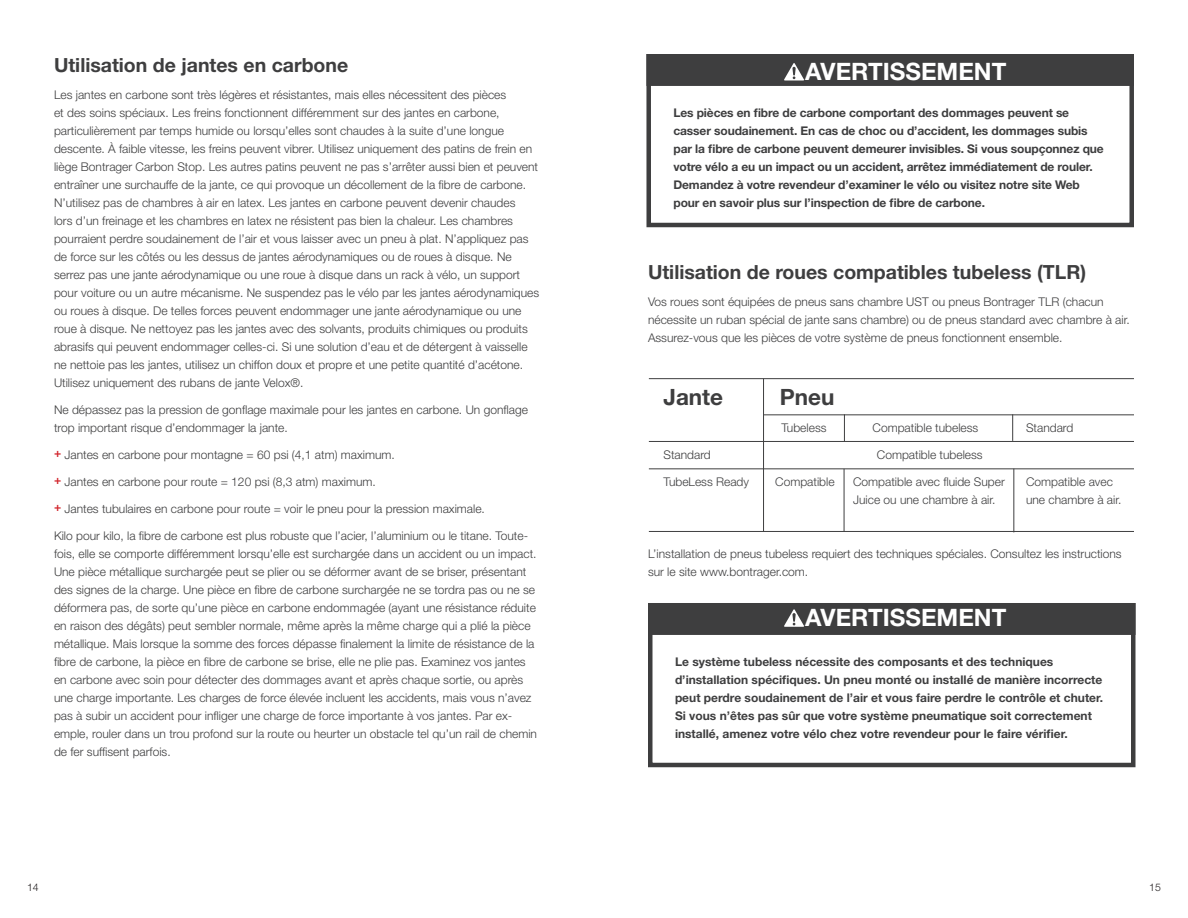
<style>
.page{position:relative;width:1188px;height:918px;background:#fff}
.page>*{position:absolute;margin:0;border:0;box-sizing:border-box;transform-origin:0 0}
.t1{font:700 24px "Helvetica Neue LT Std";color:#fff}
.t2{font:700 22.5px "Helvetica Neue LT Std";color:#3e3e3f}
.t3{font:700 19.5px "Helvetica Neue LT Std";color:#3e3e3f}
.t4{font:300 12px/18px "Helvetica Neue LT Std";color:#3e3e3f}
.t5{font:700 12px/18px "Helvetica Neue LT Std";letter-spacing:-.01em;color:#3e3e3f}
.t6{font:300 10.5px "Helvetica Neue LT Std";color:#231f20}
.s1{font-weight:500;color:#d1232a}
</style>
<div class="page">
<div style="left:646px;top:54px;width:488px;height:173px;border:4px solid #3e3e3f"></div>
<div style="left:646px;top:54px;width:488px;height:32px;background:#3e3e3f"></div>
<div style="left:648px;top:603px;width:488px;height:164px;border:4px solid #3e3e3f"></div>
<div style="left:648px;top:603px;width:488px;height:32px;background:#3e3e3f"></div>
<hr style="left:649px;top:441px;width:485px;height:1px;background:#3e3e3f">
<hr style="left:764px;top:415px;width:370px;height:1px;background:#3e3e3f">
<hr style="left:649px;top:469px;width:485px;height:1px;background:#3e3e3f">
<hr style="left:649px;top:531px;width:485px;height:1px;background:#3e3e3f">
<hr style="left:649px;top:378px;width:485px;height:1px;background:#3e3e3f">
<hr style="left:763px;top:379px;width:1px;height:153px;background:#3e3e3f">
<svg style="left:844px;top:414px;width:1px;height:27px"></svg>
<svg style="left:1012px;top:414px;width:1px;height:27px"></svg>
<hr style="left:1014px;top:469px;width:1px;height:63px;background:#3e3e3f">
<hr style="left:844px;top:469px;width:1px;height:63px;background:#3e3e3f">
<svg style="left:784px;top:63px;width:20px;height:18px"></svg>
<svg style="left:784px;top:609px;width:20px;height:18px"></svg>
<h3 class="t3" style="left:54px;top:53px;width:296px">Utilisation de jantes en carbone</h3>
<p class="t4" style="left:54px;top:85px;width:487px">Les jantes en carbone sont très légères et résistantes, mais elles nécessitent des pièces<br>et des soins spéciaux. Les freins fonctionnent différemment sur des jantes en carbone, particulièrement par temps humide ou lorsqu’elles sont chaudes à la suite d’une longue descente. À faible vitesse, les freins peuvent vibrer. Utilisez uniquement des patins de frein en liège Bontrager Carbon Stop. Les autres patins peuvent ne pas s’arrêter aussi bien et peuvent entraîner une surchauffe de la jante, ce qui provoque un décollement de la fibre de carbone.<br>N’utilisez pas de chambres à air en latex. Les jantes en carbone peuvent devenir chaudes<br>lors d’un freinage et les chambres en latex ne résistent pas bien la chaleur. Les chambres pourraient perdre soudainement de l’air et vous laisser avec un pneu à plat. N’appliquez pas de force sur les côtés ou les dessus de jantes aérodynamiques ou de roues à disque. Ne serrez pas une jante aérodynamique ou une roue à disque dans un rack à vélo, un support pour voiture ou un autre mécanisme. Ne suspendez pas le vélo par les jantes aérodynamiques ou roues à disque. De telles forces peuvent endommager une jante aérodynamique ou une roue à disque. Ne nettoyez pas les jantes avec des solvants, produits chimiques ou produits abrasifs qui peuvent endommager celles-ci. Si une solution d’eau et de détergent à vaisselle ne nettoie pas les jantes, utilisez un chiffon doux et propre et une petite quantité d’acétone.<br>Utilisez uniquement des rubans de jante Velox®.</p>
<p class="t4" style="left:54px;top:400px;width:475px">Ne dépassez pas la pression de gonflage maximale pour les jantes en carbone. Un gonflage trop important risque d’endommager la jante.</p>
<p class="t4" style="left:54px;top:445px;width:342px"><span class="s1">+</span> Jantes en carbone pour montagne = 60 psi (4,1 atm) maximum.</p>
<p class="t4" style="left:54px;top:472px;width:323px"><span class="s1">+</span> Jantes en carbone pour route = 120 psi (8,3 atm) maximum.</p>
<p class="t4" style="left:54px;top:499px;width:432px"><span class="s1">+</span> Jantes tubulaires en carbone pour route = voir le pneu pour la pression maximale.</p>
<p class="t4" style="left:54px;top:526px;width:485px">Kilo pour kilo, la fibre de carbone est plus robuste que l’acier, l’aluminium ou le titane. Toute&shy;fois, elle se comporte différemment lorsqu’elle est surchargée dans un accident ou un impact.<br>Une pièce métallique surchargée peut se plier ou se déformer avant de se briser, présentant des signes de la charge. Une pièce en fibre de carbone surchargée ne se tordra pas ou ne se déformera pas, de sorte qu’une pièce en carbone endommagée (ayant une résistance réduite en raison des dégâts) peut sembler normale, même après la même charge qui a plié la pièce métallique. Mais lorsque la somme des forces dépasse finalement la limite de résistance de la fibre de carbone, la pièce en fibre de carbone se brise, elle ne plie pas. Examinez vos jantes en carbone avec soin pour détecter des dommages avant et après chaque sortie, ou après une charge importante. Les charges de force élevée incluent les accidents, mais vous n’avez pas à subir un accident pour infliger une charge de force importante à vos jantes. Par ex&shy;emple, rouler dans un trou profond sur la route ou heurter un obstacle tel qu’un rail de chemin de fer suffisent parfois.</p>
<h1 class="t1" style="left:805px;top:57px;width:203px">AVERTISSEMENT</h1>
<p class="t5" style="left:673px;top:103px;width:432px">Les pièces en fibre de carbone comportant des dommages peuvent se casser soudainement. En cas de choc ou d’accident, les dommages subis par la fibre de carbone peuvent demeurer invisibles. Si vous soupçonnez que votre vélo a eu un impact ou un accident, arrêtez immédiatement de rouler.<br>Demandez à votre revendeur d’examiner le vélo ou visitez notre site Web pour en savoir plus sur l’inspection de fibre de carbone.</p>
<h3 class="t3" style="left:648px;top:260px;width:440px">Utilisation de roues compatibles tubeless (TLR)</h3>
<p class="t4" style="left:648px;top:292px;width:483px">Vos roues sont équipées de pneus sans chambre UST ou pneus Bontrager TLR (chacun nécessite un ruban spécial de jante sans chambre) ou de pneus standard avec chambre à air.<br>Assurez-vous que les pièces de votre système de pneus fonctionnent ensemble.</p>
<h2 class="t2" style="left:664px;top:383px;width:61px">Jante</h2>
<p class="t4" style="left:664px;top:445px;width:49px">Standard</p>
<p class="t4" style="left:664px;top:472px;width:87px">TubeLess Ready</p>
<h2 class="t2" style="left:780px;top:383px;width:56px">Pneu</h2>
<p class="t4" style="left:781px;top:418px;width:47px">Tubeless</p>
<p class="t4" style="left:873px;top:418px;width:107px">Compatible tubeless</p>
<p class="t4" style="left:1026px;top:418px;width:49px">Standard</p>
<p class="t4" style="left:877px;top:445px;width:107px">Compatible tubeless</p>
<p class="t4" style="left:775px;top:472px;width:61px">Compatible</p>
<p class="t4" style="left:853px;top:472px;width:153px">Compatible avec fluide Super<br>Juice ou une chambre à air.</p>
<p class="t4" style="left:1026px;top:472px;width:97px">Compatible avec une chambre à air.</p>
<p class="t4" style="left:648px;top:544px;width:475px">L’installation de pneus tubeless requiert des techniques spéciales. Consultez les instructions sur le site www.bontrager.com.</p>
<h1 class="t1" style="left:805px;top:603px;width:203px">AVERTISSEMENT</h1>
<p class="t5" style="left:675px;top:652px;width:430px">Le système tubeless nécessite des composants et des techniques d’installation spécifiques. Un pneu monté ou installé de manière incorrecte peut perdre soudainement de l’air et vous faire perdre le contrôle et chuter.<br>Si vous n’êtes pas sûr que votre système pneumatique soit correctement installé, amenez votre vélo chez votre revendeur pour le faire vérifier.</p>
<p class="t6" style="left:27px;top:881px;width:13px">14</p>
<p class="t6" style="left:1149px;top:881px;width:13px">15</p>
</div>
